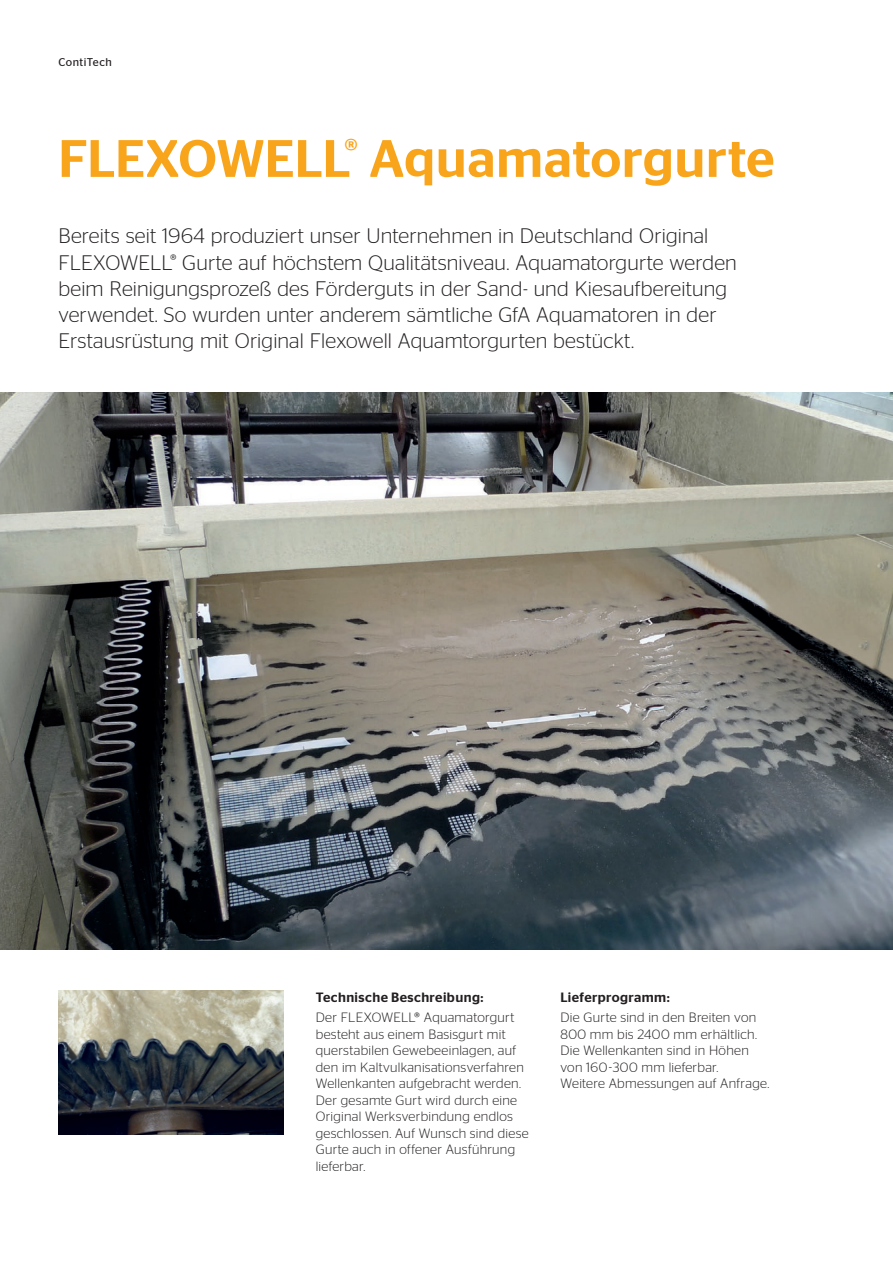
<style>
.page{position:relative;width:893px;height:1263px;background:#fff}
.page>*{position:absolute;margin:0;border:0;box-sizing:border-box;transform-origin:0 0}
.t1{font:500 52.5px "Stag Sans";letter-spacing:.005em;color:#f9a51b}
.t2{font:300 21px/26.2px "Stag Sans";letter-spacing:.005em;color:#231f20}
.t3{font:300 13.5px/16.5px "Stag Sans";letter-spacing:.02em;color:#231f20}
.t4{font:500 13.5px "Stag Sans";letter-spacing:.03em;color:#231f20}
.t5{font:11.25px "Stag Sans";letter-spacing:.04em;color:#231f20}
</style>
<div class="page">
<img style="left:0;top:393px;width:893px;height:556px">
<img style="left:58px;top:991px;width:226px;height:143px">
<p class="t5" style="left:58px;top:56px;width:55px">ContiTech</p>
<h1 class="t1" style="left:58px;top:128px;width:718px">FLEXOWELL<sup>®</sup> Aquamatorgurte</h1>
<p class="t2" style="left:58px;top:222px;width:680px">Bereits seit 1964 produziert unser Unternehmen in Deutschland Original FLEXOWELL<sup>®</sup> Gurte auf höchstem Qualitätsniveau. Aquamatorgurte werden beim Reinigungsprozeß des Förderguts in der Sand- und Kiesaufbereitung verwendet. So wurden unter anderem sämtliche GfA Aquamatoren in der Erstausrüstung mit Original Flexowell Aquamtorgurten bestückt.</p>
<p class="t4" style="left:316px;top:989px;width:169px">Technische Beschreibung:</p>
<p class="t3" style="left:316px;top:1009px;width:215px">Der FLEXOWELL® Aquamatorgurt besteht aus einem Basisgurt mit querstabilen Gewebeeinlagen, auf den im Kaltvulkanisationsverfahren<br>Wellenkanten aufgebracht werden.<br>Der gesamte Gurt wird durch eine<br>Original Werksverbindung endlos geschlossen. Auf Wunsch sind diese<br>Gurte auch in offener Ausführung lieferbar.</p>
<p class="t4" style="left:560px;top:989px;width:111px">Lieferprogramm:</p>
<p class="t3" style="left:560px;top:1009px;width:210px">Die Gurte sind in den Breiten von<br>800 mm bis 2400 mm erhältlich.<br>Die Wellenkanten sind in Höhen von 160-300 mm lieferbar.<br>Weitere Abmessungen auf Anfrage.</p>
</div>
